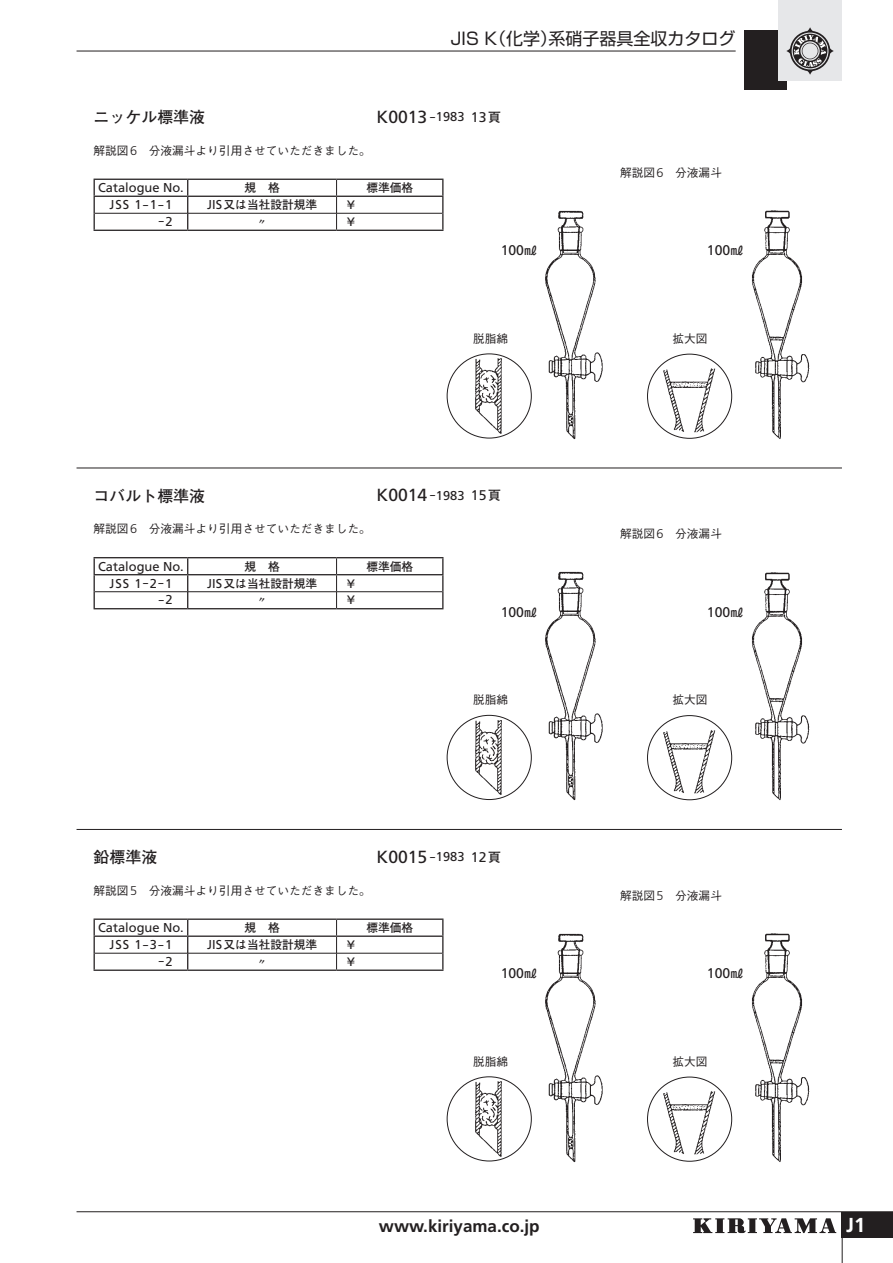
<style>
.page{position:relative;width:893px;height:1263px;background:#fff}
.page>*{position:absolute;margin:0;border:0;box-sizing:border-box;transform-origin:0 0}
.t1{font:700 20.25px "Frutiger";color:#fff}
.t2{font:17.55px "Frutiger";color:#231f20}
.t3{font:16.95px "Shin Go Pro";color:#231f20}
.t4{font:700 16.95px "Frutiger";color:#231f20}
.t5{font:700 15.9px "Futo Go B101 Pro";color:#231f20}
.t6{font:14.1px "Frutiger";color:#231f20}
.t7{font:12.9px "Frutiger";color:#231f20}
.t8{font:12.9px "Frutiger";color:#231f20;scale:1.5 1}
.t9{font:500 11.7px "Gothic BBB Pro";color:#231f20}
.t10{font:700 11.7px "Futo Go B101 Pro";color:#231f20}
.s1{font-size:12.9px}
.s2{font-size:14.1px}
.s3{font-family:"Futo Go B101 Pro";font-weight:700;font-size:12.75px}
.s4{font-family:"Frutiger";font-weight:300;font-size:12.6px}
.s5{font-family:"Frutiger";font-weight:400;font-size:12.9px}
</style>
<div class="page">
<hr style="left:77px;top:51px;width:659px;height:1px;background:#231f20">
<div style="left:744px;top:30px;width:43px;height:59px;background:#231f20"></div>
<div style="left:778px;top:0;width:64px;height:81px;background:#e6e7e9"></div>
<svg style="left:786px;top:27px;width:48px;height:48px"></svg>
<hr style="left:77px;top:1211px;width:816px;height:1px;background:#231f20">
<hr style="left:77px;top:468px;width:765px;height:1px;background:#231f20">
<hr style="left:77px;top:829px;width:765px;height:1px;background:#231f20">
<hr style="left:94px;top:230px;width:94px;height:1px;background:#231f20">
<hr style="left:188px;top:230px;width:149px;height:1px;background:#231f20">
<hr style="left:337px;top:230px;width:106px;height:1px;background:#231f20">
<svg style="left:94px;top:179px;width:349px;height:51px"></svg>
<hr style="left:95px;top:213px;width:93px;height:1px;background:#231f20">
<hr style="left:188px;top:213px;width:149px;height:1px;background:#231f20">
<hr style="left:337px;top:213px;width:105px;height:1px;background:#231f20">
<hr style="left:94px;top:557px;width:94px;height:1px;background:#231f20">
<hr style="left:188px;top:557px;width:149px;height:1px;background:#231f20">
<hr style="left:337px;top:557px;width:106px;height:1px;background:#231f20">
<svg style="left:94px;top:558px;width:349px;height:51px"></svg>
<hr style="left:95px;top:591px;width:93px;height:1px;background:#231f20">
<hr style="left:188px;top:591px;width:149px;height:1px;background:#231f20">
<hr style="left:337px;top:591px;width:105px;height:1px;background:#231f20">
<hr style="left:94px;top:918px;width:94px;height:2px;background:#231f20">
<hr style="left:188px;top:918px;width:149px;height:2px;background:#231f20">
<hr style="left:337px;top:918px;width:106px;height:2px;background:#231f20">
<hr style="left:94px;top:969px;width:94px;height:2px;background:#231f20">
<hr style="left:188px;top:969px;width:149px;height:2px;background:#231f20">
<hr style="left:337px;top:969px;width:106px;height:2px;background:#231f20">
<svg style="left:94px;top:919px;width:349px;height:51px"></svg>
<hr style="left:95px;top:953px;width:93px;height:1px;background:#231f20">
<hr style="left:188px;top:953px;width:149px;height:1px;background:#231f20">
<hr style="left:337px;top:953px;width:105px;height:1px;background:#231f20">
<img style="left:752px;top:210px;width:58px;height:229px">
<img style="left:545px;top:210px;width:58px;height:230px">
<img style="left:446px;top:353px;width:86px;height:86px">
<img style="left:647px;top:353px;width:86px;height:86px">
<img style="left:752px;top:572px;width:58px;height:229px">
<img style="left:545px;top:571px;width:58px;height:230px">
<img style="left:446px;top:714px;width:86px;height:86px">
<img style="left:647px;top:715px;width:86px;height:86px">
<img style="left:752px;top:933px;width:58px;height:229px">
<img style="left:545px;top:933px;width:58px;height:230px">
<img style="left:446px;top:1076px;width:86px;height:86px">
<img style="left:647px;top:1076px;width:86px;height:86px">
<svg style="left:693px;top:1218px;width:143px;height:15px"></svg>
<div style="left:842px;top:1212px;width:51px;height:25px;background:#231f20"></div>
<hr style="left:842px;top:1212px;width:1px;height:51px;background:#231f20">
<h3 class="t3" style="left:451px;top:24px;width:286px">JIS K（化学）系硝子器具全収カタログ</h3>
<h3 class="t5" style="left:94px;top:105px;width:113px">ニッケル標準液</h3>
<h2 class="t2" style="left:377px;top:107px;width:126px">K0013 <span class="s1">-1983</span> <span class="s2">13</span><span class="s3">頁</span></h2>
<p class="t9" style="left:94px;top:141px;width:279px">解説図<span class="s4">6</span> 分液漏斗より引用させていただきました。</p>
<p class="t7" style="left:98px;top:180px;width:87px">Catalogue No.</p>
<p class="t10" style="left:245px;top:178px;width:37px">規 格</p>
<p class="t10" style="left:366px;top:178px;width:48px">標準価格</p>
<p class="t7" style="left:110px;top:197px;width:64px">JSS 1-1-1</p>
<p class="t10" style="left:207px;top:196px;width:112px"><span class="s5">JIS</span>又は当社設計規準</p>
<p class="t10" style="left:345px;top:196px;width:13px">￥</p>
<p class="t8" style="left:158px;top:214px;width:11px">-2</p>
<p class="t10" style="left:256px;top:212px;width:13px">〃</p>
<p class="t10" style="left:345px;top:212px;width:13px">￥</p>
<p class="t6" style="left:501px;top:242px;width:38px">100<span class="s3">㎖</span></p>
<p class="t9" style="left:620px;top:163px;width:104px">解説図<span class="s4">6</span> 分液漏斗</p>
<p class="t6" style="left:707px;top:242px;width:38px">100<span class="s3">㎖</span></p>
<p class="t9" style="left:473px;top:329px;width:37px">脱脂綿</p>
<p class="t9" style="left:672px;top:329px;width:37px">拡大図</p>
<h3 class="t5" style="left:94px;top:483px;width:113px">コバルト標準液</h3>
<h2 class="t2" style="left:377px;top:485px;width:126px">K0014 <span class="s1">-1983</span> <span class="s2">15</span><span class="s3">頁</span></h2>
<p class="t9" style="left:94px;top:519px;width:279px">解説図<span class="s4">6</span> 分液漏斗より引用させていただきました。</p>
<p class="t7" style="left:98px;top:559px;width:87px">Catalogue No.</p>
<p class="t10" style="left:245px;top:557px;width:37px">規 格</p>
<p class="t10" style="left:366px;top:557px;width:48px">標準価格</p>
<p class="t7" style="left:110px;top:576px;width:64px">JSS 1-2-1</p>
<p class="t10" style="left:207px;top:574px;width:112px"><span class="s5">JIS</span>又は当社設計規準</p>
<p class="t10" style="left:345px;top:574px;width:13px">￥</p>
<p class="t8" style="left:158px;top:592px;width:11px">-2</p>
<p class="t10" style="left:256px;top:591px;width:13px">〃</p>
<p class="t10" style="left:345px;top:591px;width:13px">￥</p>
<p class="t6" style="left:501px;top:604px;width:38px">100<span class="s3">㎖</span></p>
<p class="t9" style="left:620px;top:524px;width:104px">解説図<span class="s4">6</span> 分液漏斗</p>
<p class="t6" style="left:707px;top:604px;width:38px">100<span class="s3">㎖</span></p>
<p class="t9" style="left:473px;top:690px;width:37px">脱脂綿</p>
<p class="t9" style="left:672px;top:690px;width:37px">拡大図</p>
<h3 class="t5" style="left:94px;top:844px;width:65px">鉛標準液</h3>
<h2 class="t2" style="left:377px;top:846px;width:126px">K0015 <span class="s1">-1983</span> <span class="s2">12</span><span class="s3">頁</span></h2>
<p class="t9" style="left:94px;top:881px;width:279px">解説図<span class="s4">5</span> 分液漏斗より引用させていただきました。</p>
<p class="t7" style="left:98px;top:920px;width:87px">Catalogue No.</p>
<p class="t10" style="left:245px;top:918px;width:37px">規 格</p>
<p class="t10" style="left:366px;top:918px;width:48px">標準価格</p>
<p class="t7" style="left:110px;top:937px;width:64px">JSS 1-3-1</p>
<p class="t10" style="left:207px;top:935px;width:112px"><span class="s5">JIS</span>又は当社設計規準</p>
<p class="t10" style="left:345px;top:935px;width:13px">￥</p>
<p class="t8" style="left:158px;top:953px;width:11px">-2</p>
<p class="t10" style="left:256px;top:952px;width:13px">〃</p>
<p class="t10" style="left:345px;top:952px;width:13px">￥</p>
<p class="t6" style="left:501px;top:965px;width:38px">100<span class="s3">㎖</span></p>
<p class="t9" style="left:620px;top:886px;width:104px">解説図<span class="s4">5</span> 分液漏斗</p>
<p class="t6" style="left:707px;top:965px;width:38px">100<span class="s3">㎖</span></p>
<p class="t9" style="left:473px;top:1052px;width:37px">脱脂綿</p>
<p class="t9" style="left:672px;top:1052px;width:37px">拡大図</p>
<h3 class="t4" style="left:379px;top:1216px;width:162px">www.kiriyama.co.jp</h3>
<h1 class="t1" style="left:846px;top:1213px;width:21px">J1</h1>
</div>
